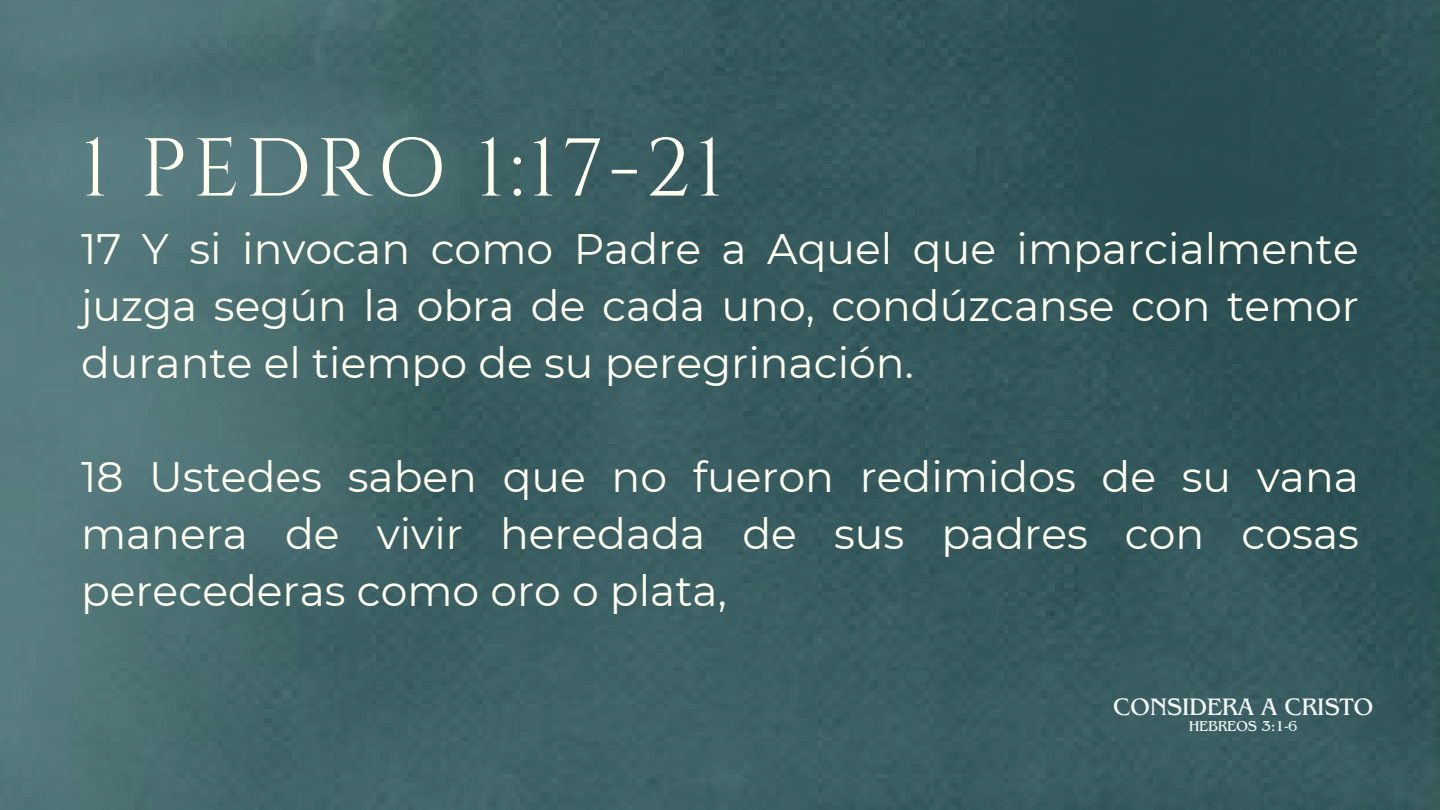
<style>
.page{position:relative;width:1440px;height:810px;background:#fff}
.page>*{position:absolute;margin:0;border:0;box-sizing:border-box;transform-origin:0 0}
.t1{font:82px "Cinzel";letter-spacing:.065em;color:#ffffef}
.t2{font:42.6px/57px "Montserrat";color:#ffffef;text-align:justify}
.t3{font:25px "Benguiat Pro ITC";letter-spacing:-.02em;color:#f2f6f7}
.t4{font:15px "Benguiat Pro ITC";letter-spacing:-.02em;color:#f2f6f7}
</style>
<div class="page">
<img style="left:0;top:0;width:1440px;height:810px">
<h1 class="t1" style="left:81px;top:116px;width:644px">1 PEDRO 1:17-21</h1>
<p class="t2" style="left:81px;top:220px;width:1280px">17 Y si invocan como Padre a Aquel que imparcialmente juzga según la obra de cada uno, condúzcanse con temor durante el tiempo de su peregrinación.</p>
<p class="t2" style="left:81px;top:448px;width:1279px">18 Ustedes saben que no fueron redimidos de su vana manera de vivir heredada de sus padres con cosas perecederas como oro o plata,</p>
<p class="t3" style="left:1113px;top:698px;width:262px">CONSIDERA A CRISTO</p>
<p class="t4" style="left:1189px;top:721px;width:111px">HEBREOS 3:1-6</p>
</div>
